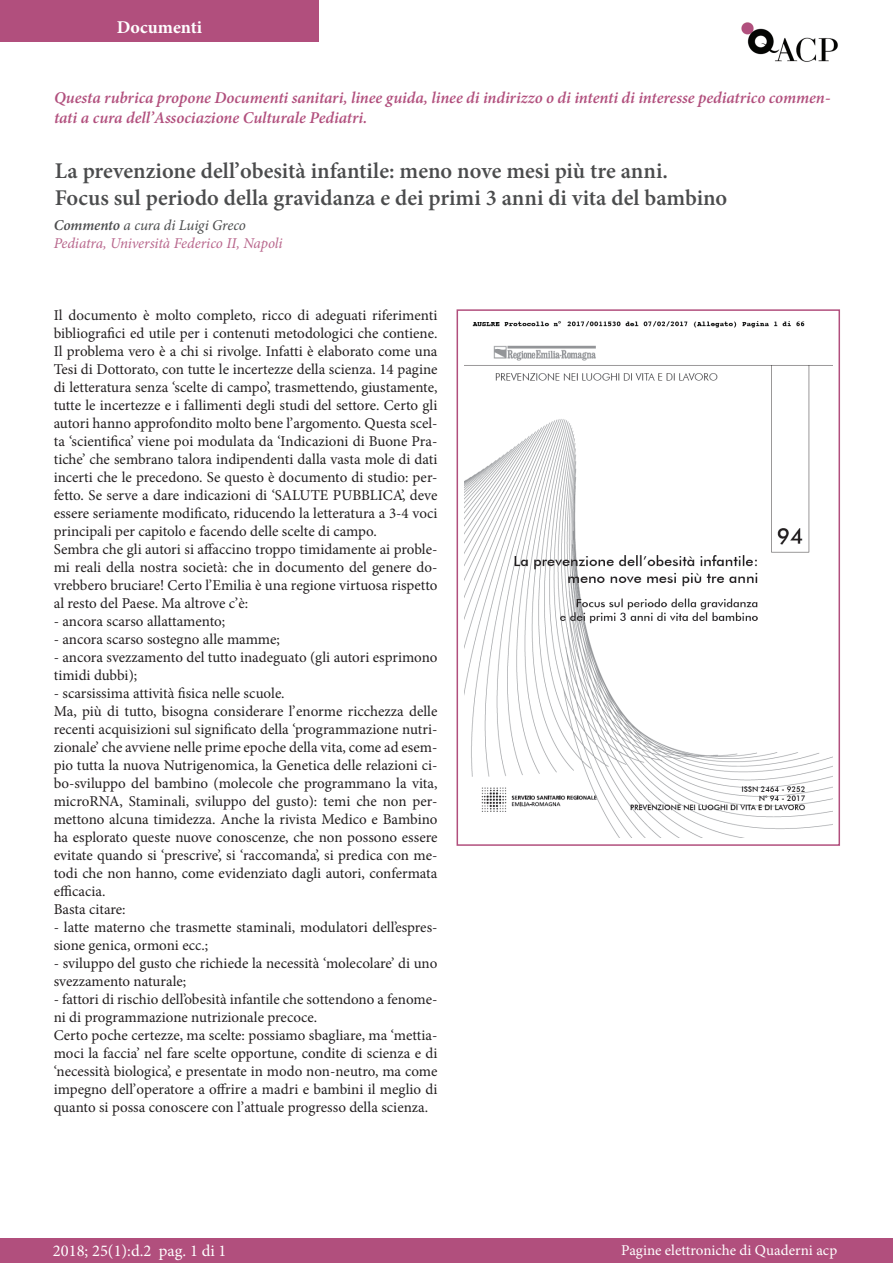
<style>
.page{position:relative;width:893px;height:1263px;background:#fff}
.page>*{position:absolute;margin:0;border:0;box-sizing:border-box;transform-origin:0 0}
.t1{font:600 22.5px "Minion Pro";color:#4b4c4d}
.t2{font:700 18px "Minion Pro";color:#fff}
.t3{font:italic 600 16.5px/19.8px "Minion Pro";letter-spacing:-.005em;color:#b14f7d}
.t4{font:16.5px "Minion Pro";color:#fff}
.t5{font:15px/18px "Minion Pro";color:#231f20;text-align:justify}
.t6{font:italic 15px "Minion Pro";letter-spacing:-.01em;color:#b8668c}
.t7{font:15px "Minion Pro";color:#fff}
.t8{font:italic 15px "Minion Pro";letter-spacing:-.015em;color:#4b4c4d}
.s1{font-weight:600}
</style>
<div class="page">
<div style="left:0;top:0;width:319px;height:41px;background:#b14f7d"></div>
<img style="left:741px;top:22px;width:97px;height:40px">
<div style="left:0;top:1239px;width:892px;height:24px;background:#b14f7d"></div>
<div style="left:457px;top:309px;width:383px;height:537px;border:2px solid #b14f7d"></div>
<img style="left:465px;top:321px;width:367px;height:517px">
<p class="t2" style="left:117px;top:15px;width:87px">Documenti</p>
<p class="t3" style="left:54px;top:87px;width:778px">Questa rubrica propone Documenti sanitari, linee guida, linee di indirizzo o di intenti di interesse pediatrico commen&shy;tati a cura dell’Associazione Culturale Pediatri.</p>
<p class="t1" style="left:55px;top:155px;width:615px">La prevenzione dell’obesità infantile: meno nove mesi più tre anni.</p>
<p class="t1" style="left:55px;top:182px;width:674px">Focus sul periodo della gravidanza e dei primi 3 anni di vita del bambino</p>
<p class="t8" style="left:54px;top:215px;width:194px"><span class="s1">Commento</span> a cura di Luigi Greco</p>
<p class="t6" style="left:54px;top:233px;width:230px">Pediatra, Università Federico II, Napoli</p>
<p class="t5" style="left:54px;top:307px;width:385px">Il documento è molto completo, ricco di adeguati riferimenti bibliografici ed utile per i contenuti metodologici che contiene.<br>Il problema vero è a chi si rivolge. Infatti è elaborato come una Tesi di Dottorato, con tutte le incertezze della scienza. 14 pagine di letteratura senza ‘scelte di campo’, trasmettendo, giustamente, tutte le incertezze e i fallimenti degli studi del settore. Certo gli autori hanno approfondito molto bene l’argomento. Questa scel&shy;ta ‘scientifica’ viene poi modulata da ‘Indicazioni di Buone Pra&shy;tiche’ che sembrano talora indipendenti dalla vasta mole di dati incerti che le precedono. Se questo è documento di studio: per&shy;fetto. Se serve a dare indicazioni di ‘SALUTE PUBBLICA’, deve essere seriamente modificato, riducendo la letteratura a 3-4 voci principali per capitolo e facendo delle scelte di campo.</p>
<p class="t5" style="left:54px;top:541px;width:385px">Sembra che gli autori si affaccino troppo timidamente ai proble&shy;mi reali della nostra società: che in documento del genere do&shy;vrebbero bruciare! Certo l’Emilia è una regione virtuosa rispetto al resto del Paese. Ma altrove c’è:</p>
<p class="t5" style="left:54px;top:613px;width:173px">- ancora scarso allattamento;</p>
<p class="t5" style="left:54px;top:631px;width:228px">- ancora scarso sostegno alle mamme;</p>
<p class="t5" style="left:54px;top:649px;width:385px">- ancora svezzamento del tutto inadeguato (gli autori esprimono timidi dubbi);</p>
<p class="t5" style="left:54px;top:685px;width:232px">- scarsissima attività fisica nelle scuole.</p>
<p class="t5" style="left:54px;top:703px;width:385px">Ma, più di tutto, bisogna considerare l’enorme ricchezza delle recenti acquisizioni sul significato della ‘programmazione nutri&shy;zionale’ che avviene nelle prime epoche della vita, come ad esem&shy;pio tutta la nuova Nutrigenomica, la Genetica delle relazioni ci&shy;bo-sviluppo del bambino (molecole che programmano la vita, microRNA, Staminali, sviluppo del gusto): temi che non per&shy;mettono alcuna timidezza. Anche la rivista Medico e Bambino ha esplorato queste nuove conoscenze, che non possono essere evitate quando si ‘prescrive’, si ‘raccomanda’, si predica con me&shy;todi che non hanno, come evidenziato dagli autori, confermata efficacia.</p>
<p class="t5" style="left:54px;top:901px;width:74px">Basta citare:</p>
<p class="t5" style="left:54px;top:919px;width:385px">- latte materno che trasmette staminali, modulatori dell’espres&shy;sione genica, ormoni ecc.;</p>
<p class="t5" style="left:54px;top:955px;width:385px">- sviluppo del gusto che richiede la necessità ‘molecolare’ di uno svezzamento naturale;</p>
<p class="t5" style="left:54px;top:991px;width:385px">- fattori di rischio dell’obesità infantile che sottendono a fenome&shy;ni di programmazione nutrizionale precoce.</p>
<p class="t5" style="left:54px;top:1027px;width:385px">Certo poche certezze, ma scelte: possiamo sbagliare, ma ‘mettia&shy;moci la faccia’ nel fare scelte opportune, condite di scienza e di ‘necessità biologica’, e presentate in modo non-neutro, ma come impegno dell’operatore a offrire a madri e bambini il meglio di quanto si possa conoscere con l’attuale progresso della scienza.</p>
<p class="t4" style="left:53px;top:1240px;width:175px">2018; 25(1):d.2 pag. 1 di 1</p>
<p class="t7" style="left:621px;top:1240px;width:217px">Pagine elettroniche di Quaderni acp</p>
</div>
